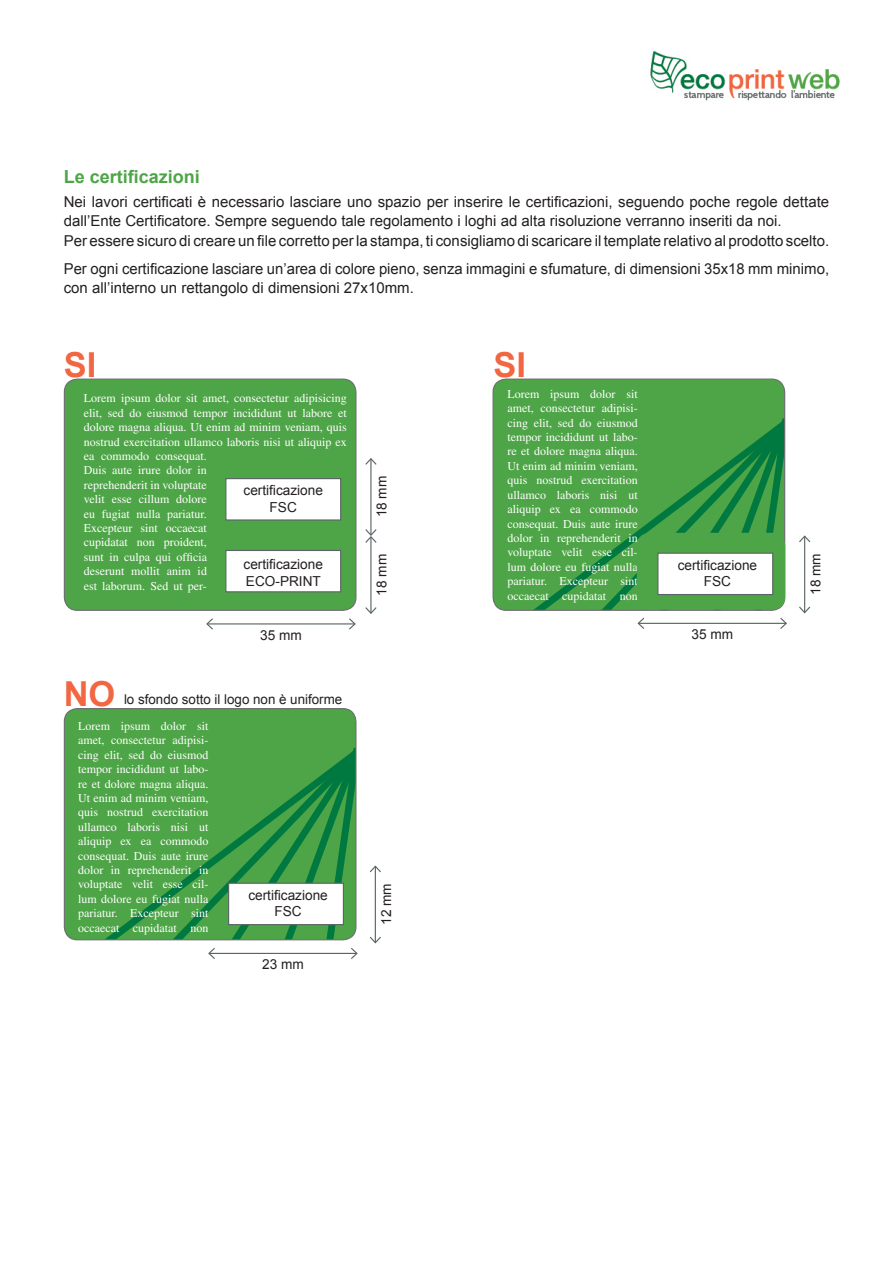
<style>
.page{position:relative;width:893px;height:1263px;background:#fff}
.page>*{position:absolute;margin:0;border:0;box-sizing:border-box;transform-origin:0 0}
.t1{font:700 34.35px "Arial";color:#f26642}
.t2{font:700 18px "Arial";color:#4ea547}
.t3{font:15px/19.5px "Arial";color:#231f20}
.t4{font:13.8px/16.5px "Arial";color:#231f20;text-align:center}
.t5{font:13.5px "Arial";color:#231f20}
.t6{font:12px/14.4px "Times LT Std";color:#fff;text-align:justify}
</style>
<div class="page">
<img style="left:650px;top:51px;width:190px;height:50px">
<div style="left:493px;top:379px;width:292px;height:231px;background:#4ea547;border-radius:13px"></div>
<svg style="left:561px;top:418px;width:224px;height:192px"></svg>
<div style="left:492px;top:379px;width:293px;height:232px;border:1px solid #6c6d70;border-radius:13px"></div>
<hr style="left:638px;top:623px;width:148px;height:1px;background:#5b6465">
<svg style="left:637px;top:617px;width:8px;height:12px"></svg>
<svg style="left:779px;top:618px;width:8px;height:11px"></svg>
<hr style="left:804px;top:536px;width:1px;height:77px;background:#5b6465">
<svg style="left:799px;top:535px;width:12px;height:8px"></svg>
<svg style="left:799px;top:605px;width:12px;height:9px"></svg>
<div style="left:637px;top:533px;width:148px;height:77px;background:#4ea547;border-radius:13px"></div>
<div style="left:657px;top:553px;width:116px;height:42px;background:#fff;border:1px solid #5b6465"></div>
<div style="left:64px;top:379px;width:292px;height:231px;background:#4ea547;border-radius:13px"></div>
<div style="left:64px;top:379px;width:292px;height:232px;border:1px solid #6c6d70;border-radius:13px"></div>
<div style="left:225px;top:478px;width:116px;height:43px;background:#fff;border:1px solid #5b6465"></div>
<div style="left:225px;top:550px;width:116px;height:42px;background:#fff;border:1px solid #5b6465"></div>
<hr style="left:370px;top:537px;width:1px;height:76px;background:#5b6465">
<svg style="left:365px;top:606px;width:12px;height:8px"></svg>
<hr style="left:207px;top:623px;width:148px;height:1px;background:#5b6465">
<svg style="left:206px;top:618px;width:8px;height:12px"></svg>
<svg style="left:348px;top:618px;width:8px;height:12px"></svg>
<hr style="left:370px;top:459px;width:1px;height:76px;background:#5b6465">
<svg style="left:365px;top:458px;width:12px;height:8px"></svg>
<svg style="left:365px;top:528px;width:12px;height:16px"></svg>
<div style="left:64px;top:709px;width:292px;height:231px;background:#4ea547;border-radius:13px"></div>
<svg style="left:133px;top:748px;width:223px;height:192px"></svg>
<div style="left:64px;top:708px;width:292px;height:232px;border:1px solid #6c6d70;border-radius:13px"></div>
<div style="left:228px;top:883px;width:116px;height:42px;background:#fff;border:1px solid #5b6465"></div>
<hr style="left:209px;top:953px;width:148px;height:1px;background:#5b6465">
<svg style="left:208px;top:948px;width:8px;height:11px"></svg>
<svg style="left:350px;top:948px;width:8px;height:11px"></svg>
<hr style="left:375px;top:866px;width:1px;height:77px;background:#5b6465">
<svg style="left:369px;top:865px;width:12px;height:8px"></svg>
<svg style="left:369px;top:935px;width:12px;height:9px"></svg>
<h2 class="t2" style="left:64px;top:165px;width:138px">Le certificazioni</h2>
<p class="t3" style="left:64px;top:192px;width:767px">Nei lavori certificati è necessario lasciare uno spazio per inserire le certificazioni, seguendo poche regole dettate dall’Ente Certificatore. Sempre seguendo tale regolamento i loghi ad alta risoluzione verranno inseriti da noi.<br>Per essere sicuro di creare un file corretto per la stampa, ti consigliamo di scaricare il template relativo al prodotto scelto.</p>
<p class="t3" style="left:64px;top:259px;width:767px">Per ogni certificazione lasciare un’area di colore pieno, senza immagini e sfumature, di dimensioni 35x18 mm minimo, con all’interno un rettangolo di dimensioni 27x10mm.</p>
<h1 class="t1" style="left:64px;top:342px;width:34px">SI</h1>
<p class="t6" style="left:84px;top:391px;width:264px;text-align:left">Lorem ipsum dolor sit amet, consectetur adipisicing elit, sed do eiusmod tempor incididunt ut labore et dolore magna aliqua. Ut enim ad minim veniam, quis nostrud exercitation ullamco laboris nisi ut aliquip ex ea commodo consequat.<br>Duis aute irure dolor in<br>reprehenderit in voluptate<br>velit esse cillum dolore<br>eu fugiat nulla pariatur.<br>Excepteur sint occaecat<br>cupidatat non proident,<br>sunt in culpa qui officia<br>deserunt mollit anim id<br>est laborum. Sed ut per-</p>
<p class="t4" style="left:374px;top:517px;width:43px;rotate:-90deg">18 mm</p>
<p class="t4" style="left:243px;top:482px;width:81px">certificazione<br>FSC</p>
<p class="t4" style="left:243px;top:556px;width:81px;text-align:left">certificazione<br>ECO-PRINT</p>
<p class="t4" style="left:374px;top:595px;width:43px;rotate:-90deg">18 mm</p>
<p class="t4" style="left:260px;top:627px;width:43px">35 mm</p>
<h1 class="t1" style="left:64px;top:671px;width:53px">NO</h1>
<p class="t5" style="left:124px;top:690px;width:220px">lo sfondo sotto il logo non è uniforme</p>
<p class="t6" style="left:78px;top:719px;width:132px">Lorem ipsum dolor sit amet, consectetur adipisi&shy;cing elit, sed do eiusmod tempor incididunt ut labo&shy;re et dolore magna aliqua.<br>Ut enim ad minim veniam, quis nostrud exercitation ullamco laboris nisi ut aliquip ex ea commodo consequat. Duis aute irure dolor in reprehenderit in voluptate velit esse cil&shy;lum dolore eu fugiat nulla pariatur. Excepteur sint occaecat cupidatat non</p>
<p class="t4" style="left:248px;top:887px;width:81px">certificazione<br>FSC</p>
<p class="t4" style="left:262px;top:956px;width:43px">23 mm</p>
<p class="t4" style="left:378px;top:925px;width:43px;rotate:-90deg">12 mm</p>
<h1 class="t1" style="left:493px;top:342px;width:34px">SI</h1>
<p class="t6" style="left:507px;top:387px;width:132px">Lorem ipsum dolor sit amet, consectetur adipisi&shy;cing elit, sed do eiusmod tempor incididunt ut labo&shy;re et dolore magna aliqua.<br>Ut enim ad minim veniam, quis nostrud exercitation ullamco laboris nisi ut aliquip ex ea commodo consequat. Duis aute irure dolor in reprehenderit in voluptate velit esse cil&shy;lum dolore eu fugiat nulla pariatur. Excepteur sint occaecat cupidatat non</p>
<p class="t4" style="left:678px;top:557px;width:81px">certificazione<br>FSC</p>
<p class="t4" style="left:691px;top:626px;width:43px">35 mm</p>
<p class="t4" style="left:807px;top:595px;width:43px;rotate:-90deg">18 mm</p>
</div>
